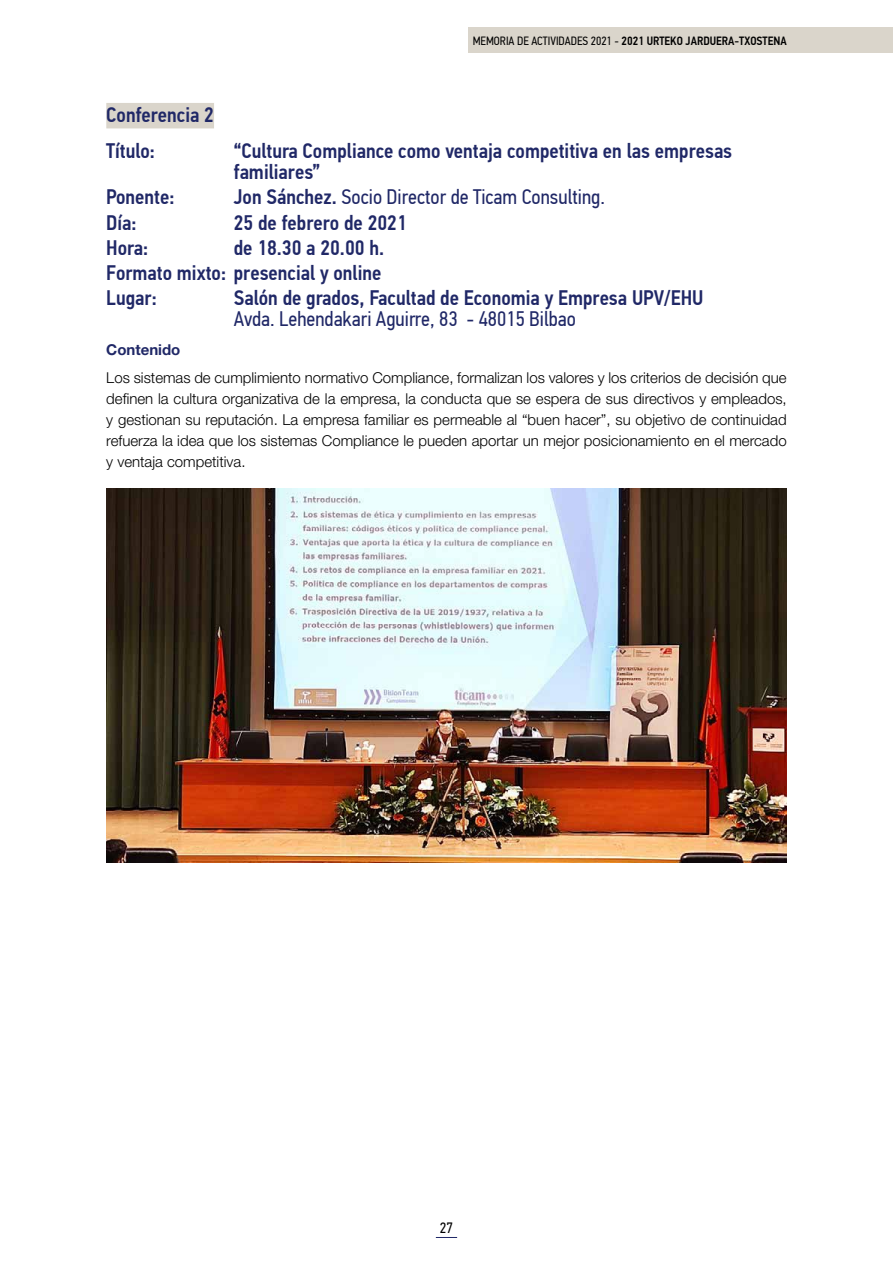
<style>
.page{position:relative;width:893px;height:1263px;background:#fff}
.page>*{position:absolute;margin:0;border:0;box-sizing:border-box;transform-origin:0 0}
.t1{font:500 21px/25.2px "PF Din Text Cond Pro";color:#202867}
.t2{font:21px "PF Din Text Cond Pro";color:#202867}
.t3{font:300 15px/21px "Helvetica Neue LT Pro";color:#000;text-align:justify}
.t4{font:700 15px "Helvetica Neue LT Pro";color:#202867}
.t5{font:15px "PF Din Text Cond Pro";color:#000}
.t6{font:500 12px "PF Din Text Cond Pro";color:#000}
.s1{font-weight:400}
.s2{font-weight:500}
</style>
<div class="page">
<div style="left:468px;top:27px;width:425px;height:26px;background:#dad5cb"></div>
<svg style="left:436px;top:1237px;width:21px;height:1px"></svg>
<div style="left:106px;top:103px;width:108px;height:25px;background:#dad5cb"></div>
<img style="left:106px;top:488px;width:681px;height:374px">
<p class="t6" style="left:473px;top:33px;width:315px"><span class="s1">MEMORIA DE ACTIVIDADES 2021 -</span> 2021 URTEKO JARDUERA-TXOSTENA</p>
<h1 class="t1" style="left:106px;top:97px;width:109px;line-height:36px">Conferencia 2<br>Título:</h1>
<h1 class="t1" style="left:234px;top:141px;width:500px;line-height:21px">“Cultura Compliance como ventaja competitiva en las empresas familiares”</h1>
<h1 class="t1" style="left:106px;top:185px;width:70px">Ponente:</h1>
<h1 class="t2" style="left:234px;top:185px;width:373px"><span class="s2">Jon Sánchez.</span> Socio Director de Ticam Consulting.</h1>
<h1 class="t1" style="left:106px;top:210px;width:32px">Día:</h1>
<h1 class="t1" style="left:234px;top:210px;width:174px">25 de febrero de 2021</h1>
<h1 class="t1" style="left:106px;top:235px;width:43px">Hora:</h1>
<h1 class="t1" style="left:106px;top:235px;width:279px;text-indent:127px">de 18.30 a 20.00 h.<br>Formato mixto: presencial y online<br>Lugar:</h1>
<h1 class="t1" style="left:234px;top:286px;width:471px">Salón de grados, Facultad de Economia y Empresa UPV/EHU</h1>
<h1 class="t2" style="left:234px;top:307px;width:344px">Avda. Lehendakari Aguirre, 83 - 48015 Bilbao</h1>
<p class="t4" style="left:106px;top:340px;width:76px">Contenido</p>
<p class="t3" style="left:106px;top:367px;width:682px">Los sistemas de cumplimiento normativo Compliance, formalizan los valores y los criterios de decisión que definen la cultura organizativa de la empresa, la conducta que se espera de sus directivos y empleados, y gestionan su reputación. La empresa familiar es permeable al “buen hacer”, su objetivo de continuidad refuerza la idea que los sistemas Compliance le pueden aportar un mejor posicionamiento en el mercado y ventaja competitiva.</p>
<p class="t5" style="left:440px;top:1219px;width:15px">27</p>
</div>
